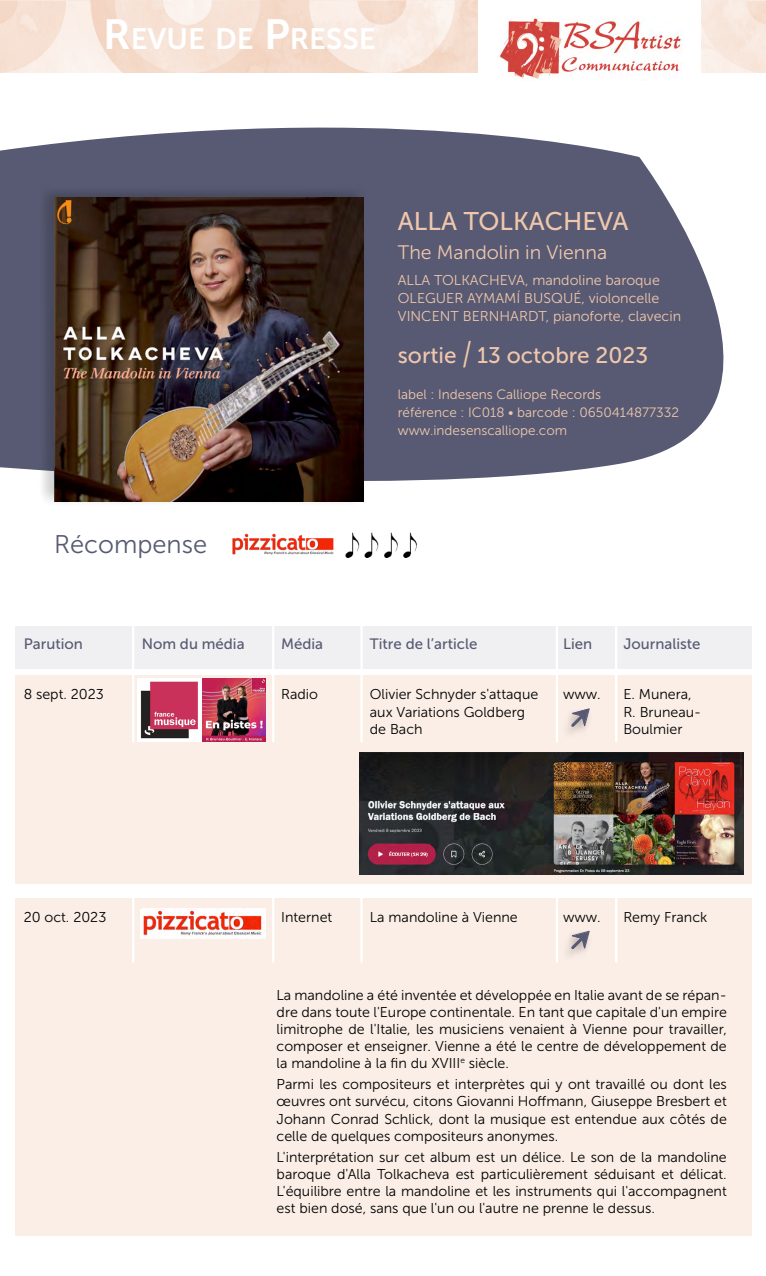
<style>
.page{position:relative;width:766px;height:1276px;background:#fff}
.page>*{position:absolute;margin:0;border:0;box-sizing:border-box;transform-origin:0 0}
.t1{font:29.4px "Museo Sans 700";color:#fff}
.t2{font:25.5px "Museo Sans 500";color:#f0c7ad}
.t3{font:25.5px "Museo Sans 300";color:#575a72}
.t4{font:22.5px "Museo Sans 500";color:#f0c7ad}
.t5{font:19.5px "Museo Sans 300";color:#f0c7ad}
.t6{font:15px "Museo Sans 500";color:#575a72}
.t7{font:14.25px/17.1px "Museo Sans 300";color:#000;text-align:justify}
.t8{font:14.25px/18px "Museo Sans 300";color:#f0c7ad}
.t9{font:13.5px/18px "Museo Sans 300";color:#f0c7ad}
.s1{font-size:42px}
.s2{font-size:33.75px}
</style>
<div class="page">
<div style="left:16px;top:675px;width:735px;height:209px;background:#faeee6"></div>
<div style="left:16px;top:898px;width:735px;height:337px;background:#faeee6"></div>
<svg style="left:0;top:127px;width:724px;height:354px;fill:#575a72"></svg>
<img style="left:0;top:0;width:765px;height:72px">
<div style="left:38px;top:184px;width:327px;height:322px;background:#000;opacity:.2"></div>
<img style="left:54px;top:197px;width:310px;height:305px">
<div style="left:478px;top:0;width:223px;height:91px;background:#fff"></div>
<img style="left:497px;top:18px;width:185px;height:63px">
<div style="left:16px;top:626px;width:735px;height:43px;background:#f0f0f2"></div>
<hr style="left:132px;top:626px;width:2px;height:116px;background:#fff">
<hr style="left:272px;top:626px;width:2px;height:116px;background:#fff">
<hr style="left:360px;top:626px;width:2px;height:116px;background:#fff">
<hr style="left:555px;top:626px;width:3px;height:116px;background:#fff">
<hr style="left:615px;top:626px;width:2px;height:116px;background:#fff">
<hr style="left:132px;top:897px;width:2px;height:65px;background:#fff">
<hr style="left:272px;top:897px;width:2px;height:65px;background:#fff">
<hr style="left:360px;top:897px;width:2px;height:65px;background:#fff">
<hr style="left:555px;top:897px;width:3px;height:65px;background:#fff">
<hr style="left:615px;top:897px;width:2px;height:65px;background:#fff">
<img style="left:138px;top:678px;width:127px;height:64px">
<img style="left:360px;top:753px;width:383px;height:122px">
<div style="left:140px;top:909px;width:125px;height:30px;background:#fff"></div>
<img style="left:143px;top:910px;width:120px;height:29px">
<img style="left:232px;top:532px;width:185px;height:26px">
<svg style="left:568px;top:708px;width:22px;height:22px"></svg>
<svg style="left:568px;top:930px;width:22px;height:22px"></svg>
<h1 class="t1" style="left:103px;top:23px;width:274px"><span class="s1">R</span>EVUE DE <span class="s1">P</span>RESSE</h1>
<h2 class="t3" style="left:54px;top:530px;width:154px">Récompense</h2>
<h2 class="t2" style="left:398px;top:208px;width:232px">ALLA TOLKACHEVA</h2>
<h3 class="t5" style="left:398px;top:242px;width:211px">The Mandolin in Vienna</h3>
<p class="t8" style="left:398px;top:272px;width:285px">ALLA TOLKACHEVA, mandoline baroque<br>OLEGUER AYMAMÍ BUSQUÉ, violoncelle<br>VINCENT BERNHARDT, pianoforte, clavecin</p>
<h3 class="t4" style="left:398px;top:343px;width:252px">sortie <span class="s2">/</span> 13 octobre 2023</h3>
<p class="t9" style="left:398px;top:386px;width:282px">label : Indesens Calliope Records<br>référence : IC018 • barcode : 0650414877332 www.indesenscalliope.com</p>
<p class="t6" style="left:24px;top:636px;width:61px">Parution</p>
<p class="t6" style="left:142px;top:636px;width:104px">Nom du média</p>
<p class="t6" style="left:281px;top:636px;width:43px">Média</p>
<p class="t6" style="left:370px;top:636px;width:109px">Titre de l’article</p>
<p class="t6" style="left:563px;top:636px;width:31px">Lien</p>
<p class="t6" style="left:623px;top:636px;width:79px">Journaliste</p>
<p class="t7" style="left:24px;top:686px;width:82px">8 sept. 2023</p>
<p class="t7" style="left:370px;top:686px;width:170px;text-align:left">Olivier Schnyder s'attaque aux Variations Goldberg de Bach</p>
<p class="t7" style="left:281px;top:686px;width:38px">Radio</p>
<p class="t7" style="left:623px;top:686px;width:79px;text-align:left">E. Munera,<br>R. Bruneau-<br>Boulmier</p>
<p class="t7" style="left:563px;top:686px;width:39px">www.</p>
<p class="t7" style="left:24px;top:908px;width:84px">20 oct. 2023</p>
<p class="t7" style="left:281px;top:908px;width:53px">Internet</p>
<p class="t7" style="left:370px;top:908px;width:149px">La mandoline à Vienne</p>
<p class="t7" style="left:563px;top:908px;width:39px">www.</p>
<p class="t7" style="left:623px;top:908px;width:85px">Remy Franck</p>
<p class="t7" style="left:276px;top:986px;width:451px">La mandoline a été inventée et développée en Italie avant de se répan&shy;dre dans toute l'Europe continentale. En tant que capitale d'un empire limitrophe de l'Italie, les musiciens venaient à Vienne pour travailler, composer et enseigner. Vienne a été le centre de développement de la mandoline à la fin du XVIII<sup>e</sup> siècle.</p>
<p class="t7" style="left:276px;top:1076px;width:451px">Parmi les compositeurs et interprètes qui y ont travaillé ou dont les œuvres ont survécu, citons Giovanni Hoffmann, Giuseppe Bresbert et Johann Conrad Schlick, dont la musique est entendue aux côtés de celle de quelques compositeurs anonymes.</p>
<p class="t7" style="left:276px;top:1148px;width:451px">L'interprétation sur cet album est un délice. Le son de la mandoline baroque d'Alla Tolkacheva est particulièrement séduisant et délicat.<br>L'équilibre entre la mandoline et les instruments qui l'accompagnent est bien dosé, sans que l'un ou l'autre ne prenne le dessus.</p>
</div>
